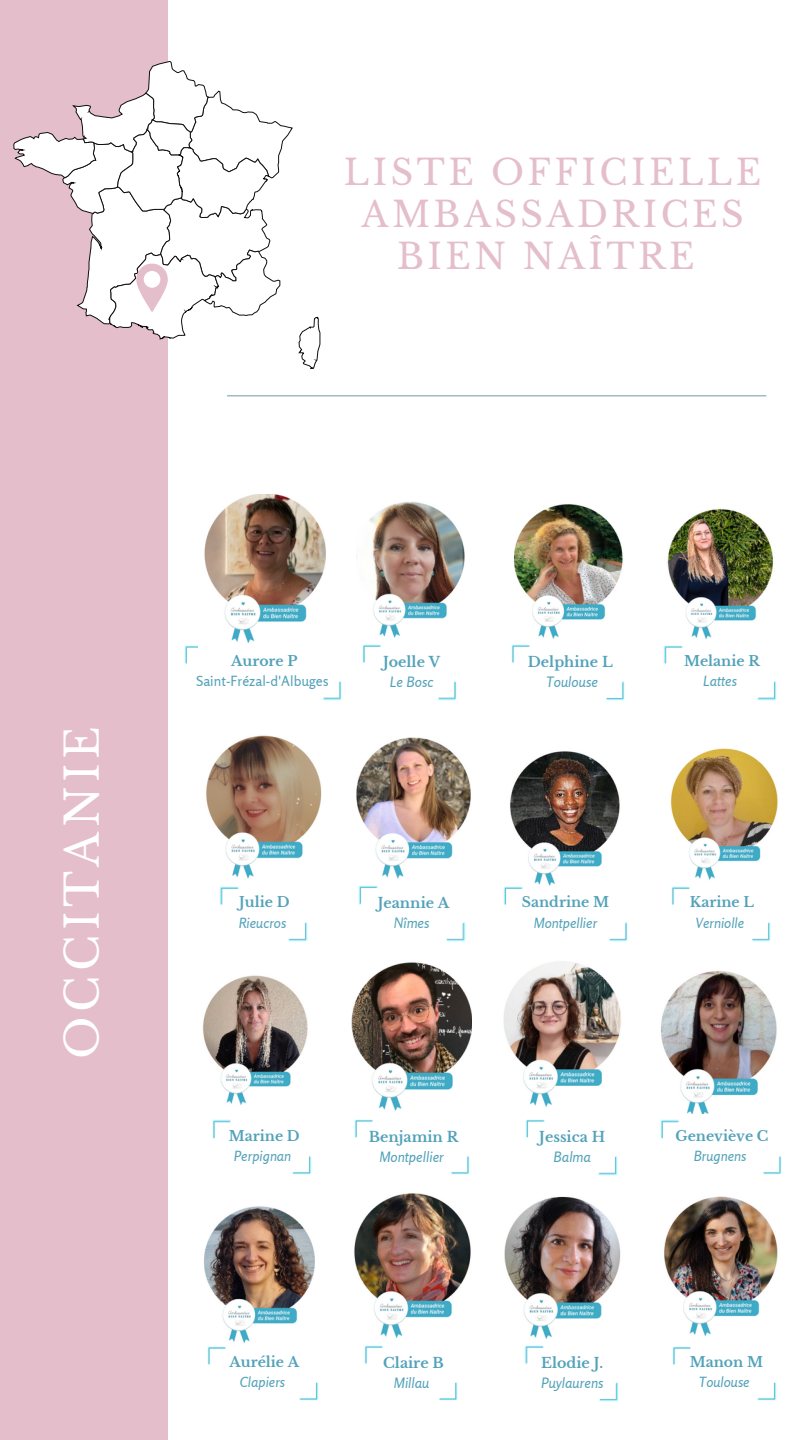
<style>
.page{position:relative;width:810px;height:1440px;background:#fff}
.page>*{position:absolute;margin:0;border:0;box-sizing:border-box;transform-origin:0 0}
.t1{font:45px "Libre Baskerville";letter-spacing:.1em;color:#fff}
.t2{font:35px/42px "Libre Baskerville";letter-spacing:.1em;color:#e4beca;text-align:center}
.t3{font:700 14.2px "Libre Baskerville";color:#53a2b9}
.t4{font:italic 14.2px "Rosario";color:#53a2b9}
.t5{font:700 14px "Libre Baskerville";color:#53a2b9}
.t6{font:italic 14px "Rosario";color:#53a2b9}
.t7{font:14px "Rosario";color:#53a2b9}
</style>
<div class="page">
<div style="left:0;top:0;width:168px;height:1440px;background:#e4beca"></div>
<svg style="left:299px;top:317px;width:21px;height:52px"></svg>
<img style="left:184px;top:645px;width:14px;height:19px">
<svg style="left:186px;top:647px;width:15px;height:16px"></svg>
<img style="left:323px;top:681px;width:19px;height:19px">
<svg style="left:324px;top:682px;width:16px;height:17px"></svg>
<hr style="left:227px;top:395px;width:539px;height:1px;background:#749aa4">
<svg style="left:14px;top:61px;width:279px;height:278px"></svg>
<img style="left:204px;top:494px;width:122px;height:149px">
<img style="left:356px;top:502px;width:109px;height:136px">
<img style="left:362px;top:644px;width:19px;height:19px">
<svg style="left:364px;top:646px;width:16px;height:16px"></svg>
<img style="left:438px;top:681px;width:19px;height:19px">
<svg style="left:439px;top:682px;width:16px;height:17px"></svg>
<img style="left:514px;top:504px;width:109px;height:135px">
<img style="left:511px;top:644px;width:19px;height:19px">
<svg style="left:513px;top:646px;width:16px;height:16px"></svg>
<img style="left:606px;top:681px;width:19px;height:19px">
<svg style="left:607px;top:682px;width:16px;height:17px"></svg>
<img style="left:663px;top:508px;width:110px;height:141px">
<img style="left:664px;top:645px;width:19px;height:19px">
<svg style="left:665px;top:647px;width:17px;height:16px"></svg>
<img style="left:757px;top:681px;width:19px;height:19px">
<svg style="left:758px;top:682px;width:17px;height:17px"></svg>
<img style="left:206px;top:735px;width:116px;height:144px">
<img style="left:220px;top:886px;width:19px;height:19px">
<svg style="left:221px;top:888px;width:17px;height:16px"></svg>
<img style="left:288px;top:922px;width:19px;height:19px">
<svg style="left:289px;top:923px;width:17px;height:17px"></svg>
<img style="left:356px;top:737px;width:115px;height:142px">
<img style="left:359px;top:886px;width:19px;height:19px">
<svg style="left:360px;top:887px;width:17px;height:17px"></svg>
<img style="left:446px;top:922px;width:19px;height:19px">
<svg style="left:447px;top:923px;width:17px;height:17px"></svg>
<img style="left:510px;top:751px;width:110px;height:135px">
<img style="left:504px;top:886px;width:19px;height:19px">
<svg style="left:505px;top:888px;width:17px;height:16px"></svg>
<img style="left:609px;top:922px;width:19px;height:19px">
<svg style="left:610px;top:923px;width:16px;height:17px"></svg>
<img style="left:670px;top:748px;width:108px;height:132px">
<img style="left:671px;top:886px;width:19px;height:19px">
<svg style="left:673px;top:888px;width:16px;height:16px"></svg>
<img style="left:752px;top:922px;width:19px;height:19px">
<svg style="left:752px;top:923px;width:17px;height:17px"></svg>
<img style="left:203px;top:975px;width:105px;height:130px">
<img style="left:212px;top:1120px;width:19px;height:19px">
<svg style="left:214px;top:1121px;width:16px;height:17px"></svg>
<img style="left:292px;top:1156px;width:19px;height:19px">
<svg style="left:293px;top:1157px;width:17px;height:16px"></svg>
<img style="left:352px;top:962px;width:120px;height:149px">
<img style="left:354px;top:1119px;width:19px;height:19px">
<svg style="left:356px;top:1120px;width:16px;height:17px"></svg>
<img style="left:451px;top:1156px;width:19px;height:19px">
<svg style="left:452px;top:1157px;width:16px;height:16px"></svg>
<img style="left:503px;top:961px;width:118px;height:146px">
<img style="left:526px;top:1119px;width:19px;height:19px">
<svg style="left:527px;top:1120px;width:17px;height:17px"></svg>
<img style="left:598px;top:1156px;width:19px;height:19px">
<svg style="left:599px;top:1157px;width:17px;height:17px"></svg>
<img style="left:661px;top:971px;width:116px;height:142px">
<img style="left:660px;top:1120px;width:19px;height:19px">
<svg style="left:662px;top:1121px;width:16px;height:17px"></svg>
<img style="left:763px;top:1156px;width:19px;height:19px">
<svg style="left:764px;top:1157px;width:16px;height:16px"></svg>
<img style="left:204px;top:1206px;width:111px;height:137px">
<img style="left:207px;top:1346px;width:19px;height:19px">
<svg style="left:209px;top:1348px;width:16px;height:16px"></svg>
<img style="left:299px;top:1382px;width:19px;height:19px">
<svg style="left:300px;top:1383px;width:17px;height:17px"></svg>
<img style="left:354px;top:1193px;width:117px;height:145px">
<img style="left:364px;top:1345px;width:19px;height:19px">
<svg style="left:366px;top:1347px;width:16px;height:16px"></svg>
<img style="left:439px;top:1382px;width:19px;height:19px">
<svg style="left:440px;top:1383px;width:16px;height:17px"></svg>
<img style="left:504px;top:1196px;width:117px;height:143px">
<img style="left:525px;top:1345px;width:19px;height:19px">
<svg style="left:526px;top:1347px;width:17px;height:16px"></svg>
<img style="left:599px;top:1382px;width:19px;height:19px">
<svg style="left:600px;top:1383px;width:17px;height:17px"></svg>
<img style="left:664px;top:1196px;width:114px;height:141px">
<img style="left:672px;top:1346px;width:19px;height:19px">
<svg style="left:674px;top:1348px;width:16px;height:16px"></svg>
<img style="left:757px;top:1382px;width:19px;height:19px">
<svg style="left:758px;top:1383px;width:17px;height:17px"></svg>
<p class="t2" style="left:344px;top:152px;width:419px">LISTE OFFICIELLE<br>AMBASSADRICES<br>BIEN NAÎTRE</p>
<p class="t1" style="left:55px;top:1059px;width:334px;rotate:-90deg">OCCITANIE</p>
<p class="t5" style="left:231px;top:653px;width:68px">Aurore P</p>
<p class="t7" style="left:196px;top:673px;width:134px">Saint-Frézal-d'Albuges</p>
<p class="t3" style="left:383px;top:653px;width:59px">Joelle V</p>
<p class="t4" style="left:390px;top:673px;width:45px">Le Bosc</p>
<p class="t3" style="left:528px;top:653px;width:86px">Delphine L</p>
<p class="t4" style="left:546px;top:673px;width:53px">Toulouse</p>
<p class="t5" style="left:684px;top:653px;width:77px">Melanie R</p>
<p class="t6" style="left:703px;top:673px;width:35px">Lattes</p>
<p class="t5" style="left:239px;top:894px;width:52px">Julie D</p>
<p class="t6" style="left:239px;top:914px;width:49px">Rieucros</p>
<p class="t3" style="left:378px;top:894px;width:73px">Jeannie A</p>
<p class="t4" style="left:394px;top:915px;width:37px">Nîmes</p>
<p class="t5" style="left:522px;top:894px;width:89px">Sandrine M</p>
<p class="t6" style="left:534px;top:914px;width:65px">Montpellier</p>
<p class="t5" style="left:690px;top:894px;width:66px">Karine L</p>
<p class="t6" style="left:696px;top:914px;width:50px">Verniolle</p>
<p class="t5" style="left:229px;top:1127px;width:73px">Marine D</p>
<p class="t6" style="left:234px;top:1147px;width:59px">Perpignan</p>
<p class="t3" style="left:369px;top:1128px;width:91px">Benjamin R</p>
<p class="t4" style="left:379px;top:1148px;width:66px">Montpellier</p>
<p class="t5" style="left:230px;top:1354px;width:71px">Aurélie A</p>
<p class="t6" style="left:240px;top:1374px;width:47px">Clapiers</p>
<p class="t3" style="left:383px;top:1354px;width:62px">Claire B</p>
<p class="t4" style="left:394px;top:1374px;width:37px">Millau</p>
<p class="t3" style="left:539px;top:1128px;width:67px">Jessica H</p>
<p class="t4" style="left:554px;top:1148px;width:39px">Balma</p>
<p class="t5" style="left:676px;top:1127px;width:94px">Geneviève C</p>
<p class="t6" style="left:694px;top:1147px;width:54px">Brugnens</p>
<p class="t3" style="left:541px;top:1354px;width:63px">Elodie J.</p>
<p class="t4" style="left:541px;top:1374px;width:64px">Puylaurens</p>
<p class="t5" style="left:690px;top:1354px;width:75px">Manon M</p>
<p class="t6" style="left:699px;top:1374px;width:52px">Toulouse</p>
</div>
